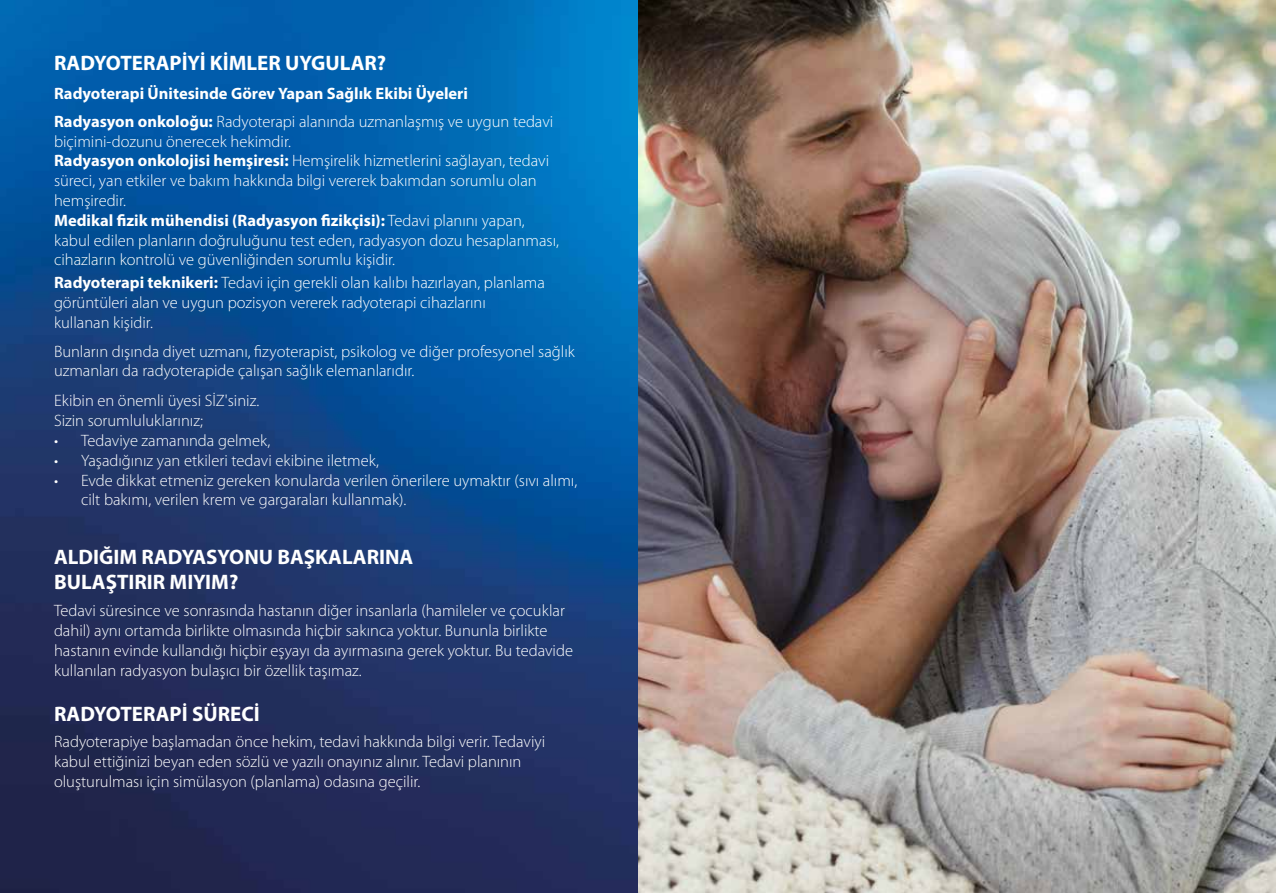
<style>
.page{position:relative;width:1276px;height:893px;background:#fff}
.page>*{position:absolute;margin:0;border:0;box-sizing:border-box;transform-origin:0 0}
.t1{font:700 21px/25.2px "Myriad Pro";color:#fff}
.t2{font:300 16.5px/19.8px "Myriad Pro";color:#fff}
.t3{font:700 16.5px/27.6px "Myriad Pro";color:#fff}
.s1{font-weight:300}
.s2{font-weight:700}
</style>
<div class="page">
<img style="left:0;top:0;width:638px;height:893px">
<img style="left:638px;top:0;width:638px;height:893px">
<p class="t1" style="left:54px;top:49px;width:334px">RADYOTERAPİYİ KİMLER UYGULAR?</p>
<p class="t3" style="left:54px;top:79px;width:501px">Radyoterapi Ünitesinde Görev Yapan Sağlık Ekibi Üyeleri<br>Radyasyon onkoloğu: <span class="s1">Radyoterapi alanında uzmanlaşmış ve uygun tedavi</span></p>
<p class="t2" style="left:54px;top:131px;width:506px">biçimini-dozunu önerecek hekimdir.<br><span class="s2">Radyasyon onkolojisi hemşiresi:</span> Hemşirelik hizmetlerini sağlayan, tedavi süreci, yan etkiler ve bakım hakkında bilgi vererek bakımdan sorumlu olan hemşiredir.<br><span class="s2">Medikal fizik mühendisi (Radyasyon fizikçisi):</span> Tedavi planını yapan, kabul edilen planların doğruluğunu test eden, radyasyon dozu hesaplanması, cihazların kontrolü ve güvenliğinden sorumlu kişidir.</p>
<p class="t2" style="left:54px;top:273px;width:492px"><span class="s2">Radyoterapi teknikeri:</span> Tedavi için gerekli olan kalıbı hazırlayan, planlama görüntüleri alan ve uygun pozisyon vererek radyoterapi cihazlarını kullanan kişidir.</p>
<p class="t2" style="left:54px;top:341px;width:522px">Bunların dışında diyet uzmanı, fizyoterapist, psikolog ve diğer profesyonel sağlık uzmanları da radyoterapide çalışan sağlık elemanlarıdır.</p>
<p class="t2" style="left:54px;top:391px;width:207px">Ekibin en önemli üyesi SİZ'siniz.<br>Sizin sorumluluklarınız;</p>
<p class="t2" style="left:54px;top:431px;width:218px">• Tedaviye zamanında gelmek,</p>
<p class="t2" style="left:54px;top:451px;width:326px">• Yaşadığınız yan etkileri tedavi ekibine iletmek,</p>
<p class="t2" style="left:81px;top:470px;width:498px;text-indent:-27px">• Evde dikkat etmeniz gereken konularda verilen önerilere uymaktır (sıvı alımı, cilt bakımı, verilen krem ve gargaraları kullanmak).</p>
<p class="t1" style="left:54px;top:543px;width:361px">ALDIĞIM RADYASYONU BAŞKALARINA<br>BULAŞTIRIR MIYIM?</p>
<p class="t2" style="left:54px;top:601px;width:520px">Tedavi süresince ve sonrasında hastanın diğer insanlarla (hamileler ve çocuklar dahil) aynı ortamda birlikte olmasında hiçbir sakınca yoktur. Bununla birlikte hastanın evinde kullandığı hiçbir eşyayı da ayırmasına gerek yoktur. Bu tedavide kullanılan radyasyon bulaşıcı bir özellik taşımaz.</p>
<p class="t1" style="left:54px;top:700px;width:207px">RADYOTERAPİ SÜRECİ</p>
<p class="t2" style="left:54px;top:732px;width:493px">Radyoterapiye başlamadan önce hekim, tedavi hakkında bilgi verir. Tedaviyi kabul ettiğinizi beyan eden sözlü ve yazılı onayınız alınır. Tedavi planının oluşturulması için simülasyon (planlama) odasına geçilir.</p>
</div>
